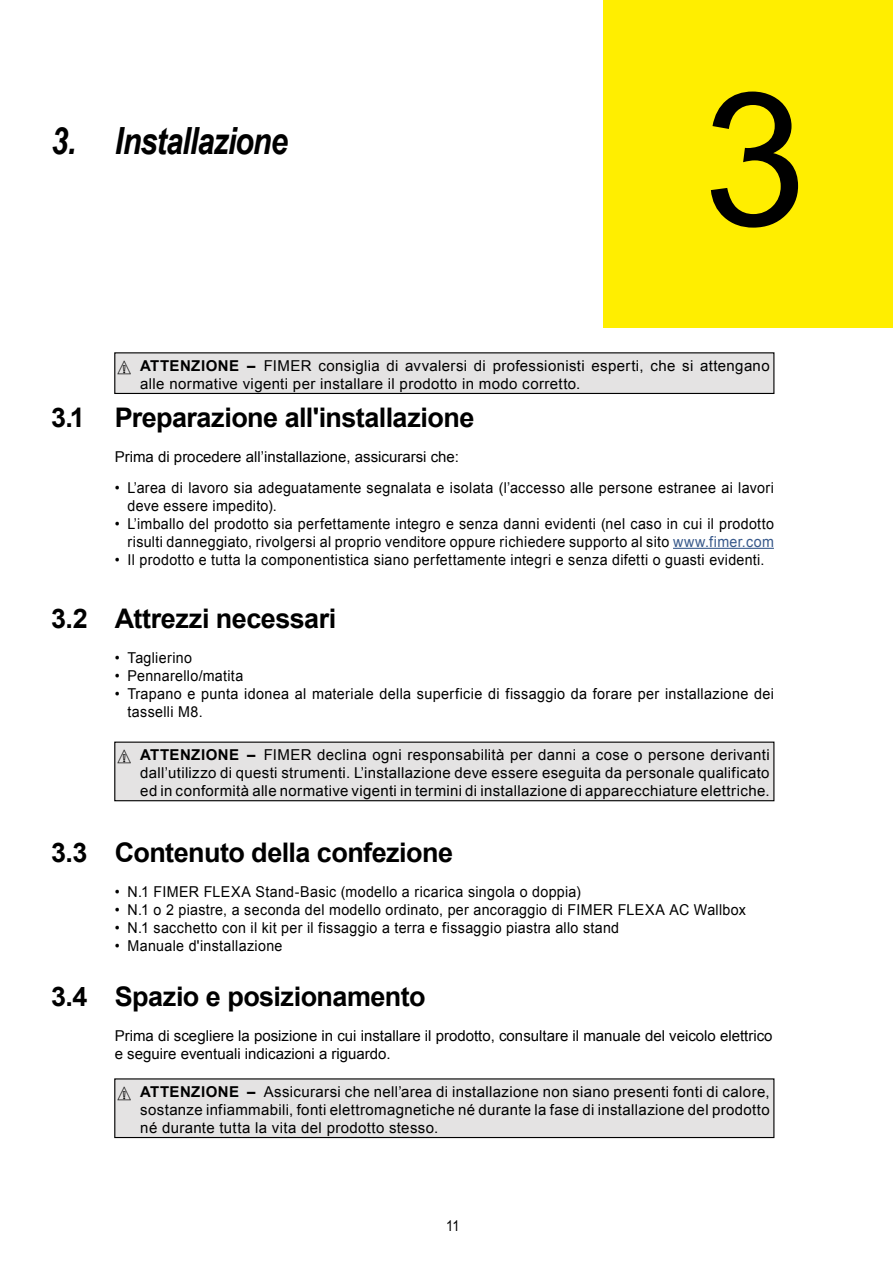
<style>
.page{position:relative;width:893px;height:1263px;background:#fff}
.page>*{position:absolute;margin:0;border:0;box-sizing:border-box;transform-origin:0 0}
.t1{font:186px "Arial";color:#000}
.t2{font:italic 700 37.5px "Arial Narrow";letter-spacing:-.025em;color:#000}
.t3{font:700 27px "Arial";letter-spacing:-.02em;color:#000}
.t4{font:15px/18px "Arial";letter-spacing:.02em;color:#000;scale:.95 1}
.t5{font:15px/18px "Arial";letter-spacing:.02em;color:#000;text-align:justify}
.t6{font:15px/18px "Arial";color:#000}
.t7{font:15px "Arial";letter-spacing:.02em;color:#000;scale:.85 1}
.s1{font-weight:700}
.s2{color:#38598b}
</style>
<div class="page">
<div style="left:115px;top:353px;width:659px;height:40px;background:#e4e3e3"></div>
<div style="left:114px;top:352px;width:660px;height:42px;border:1px solid #000"></div>
<hr style="left:673px;top:548px;width:101px;height:1px;background:#38598b">
<div style="left:115px;top:742px;width:659px;height:59px;background:#e4e3e3"></div>
<div style="left:114px;top:741px;width:660px;height:60px;border:1px solid #000"></div>
<div style="left:115px;top:1079px;width:659px;height:58px;background:#e4e3e3"></div>
<div style="left:114px;top:1078px;width:660px;height:60px;border:1px solid #000"></div>
<div style="left:603px;top:0;width:290px;height:328px;background:#fe0"></div>
<h2 class="t2" style="left:51px;top:113px;width:238px">3. Installazione</h2>
<h1 class="t1" style="left:703px;top:38px;width:105px">3</h1>
<p class="t5" style="left:140px;top:357px;width:631px"><span class="s1">ATTENZIONE –</span> FIMER consiglia di avvalersi di professionisti esperti, che si attengano alle normative vigenti per installare il prodotto in modo corretto.</p>
<h3 class="t3" style="left:51px;top:399px;width:425px">3.1 Preparazione all'installazione</h3>
<p class="t6" style="left:115px;top:448px;width:346px">Prima di procedere all’installazione, assicurarsi che:</p>
<p class="t4" style="left:128px;top:479px;width:682px;text-indent:-13px">• L’area di lavoro sia adeguatamente segnalata e isolata (l’accesso alle persone estranee ai lavori deve essere impedito).</p>
<p class="t4" style="left:115px;top:515px;width:695px;text-align:right">• L’imballo del prodotto sia perfettamente integro e senza danni evidenti (nel caso in cui il prodotto risulti danneggiato, rivolgersi al proprio venditore oppure richiedere supporto al sito <span class="s2">www.fimer.com</span></p>
<p class="t4" style="left:115px;top:551px;width:685px">• Il prodotto e tutta la componentistica siano perfettamente integri e senza difetti o guasti evidenti.</p>
<h3 class="t3" style="left:51px;top:600px;width:287px">3.2 Attrezzi necessari</h3>
<p class="t4" style="left:115px;top:649px;width:83px">• Taglierino</p>
<p class="t4" style="left:115px;top:667px;width:137px">• Pennarello/matita</p>
<p class="t4" style="left:128px;top:685px;width:682px;text-indent:-13px">• Trapano e punta idonea al materiale della superficie di fissaggio da forare per installazione dei tasselli M8.</p>
<p class="t5" style="left:140px;top:746px;width:631px"><span class="s1">ATTENZIONE –</span> FIMER declina ogni responsabilità per danni a cose o persone derivanti dall’utilizzo di questi strumenti. L’installazione deve essere eseguita da personale qualificato ed in conformità alle normative vigenti in termini di installazione di apparecchiature elettriche.</p>
<h3 class="t3" style="left:51px;top:834px;width:404px">3.3 Contenuto della confezione</h3>
<p class="t4" style="left:115px;top:883px;width:492px">• N.1 FIMER FLEXA Stand-Basic (modello a ricarica singola o doppia)</p>
<p class="t4" style="left:115px;top:901px;width:666px">• N.1 o 2 piastre, a seconda del modello ordinato, per ancoraggio di FIMER FLEXA AC Wallbox</p>
<p class="t4" style="left:115px;top:919px;width:532px">• N.1 sacchetto con il kit per il fissaggio a terra e fissaggio piastra allo stand</p>
<p class="t4" style="left:115px;top:937px;width:178px">• Manuale d'installazione</p>
<h3 class="t3" style="left:51px;top:978px;width:376px">3.4 Spazio e posizionamento</h3>
<p class="t6" style="left:115px;top:1027px;width:659px">Prima di scegliere la posizione in cui installare il prodotto, consultare il manuale del veicolo elettrico e seguire eventuali indicazioni a riguardo.</p>
<p class="t5" style="left:140px;top:1083px;width:631px"><span class="s1">ATTENZIONE –</span> Assicurarsi che nell’area di installazione non siano presenti fonti di calore, sostanze infiammabili, fonti elettromagnetiche né durante la fase di installazione del prodotto né durante tutta la vita del prodotto stesso.</p>
<p class="t7" style="left:446px;top:1216px;width:17px">11</p>
</div>
